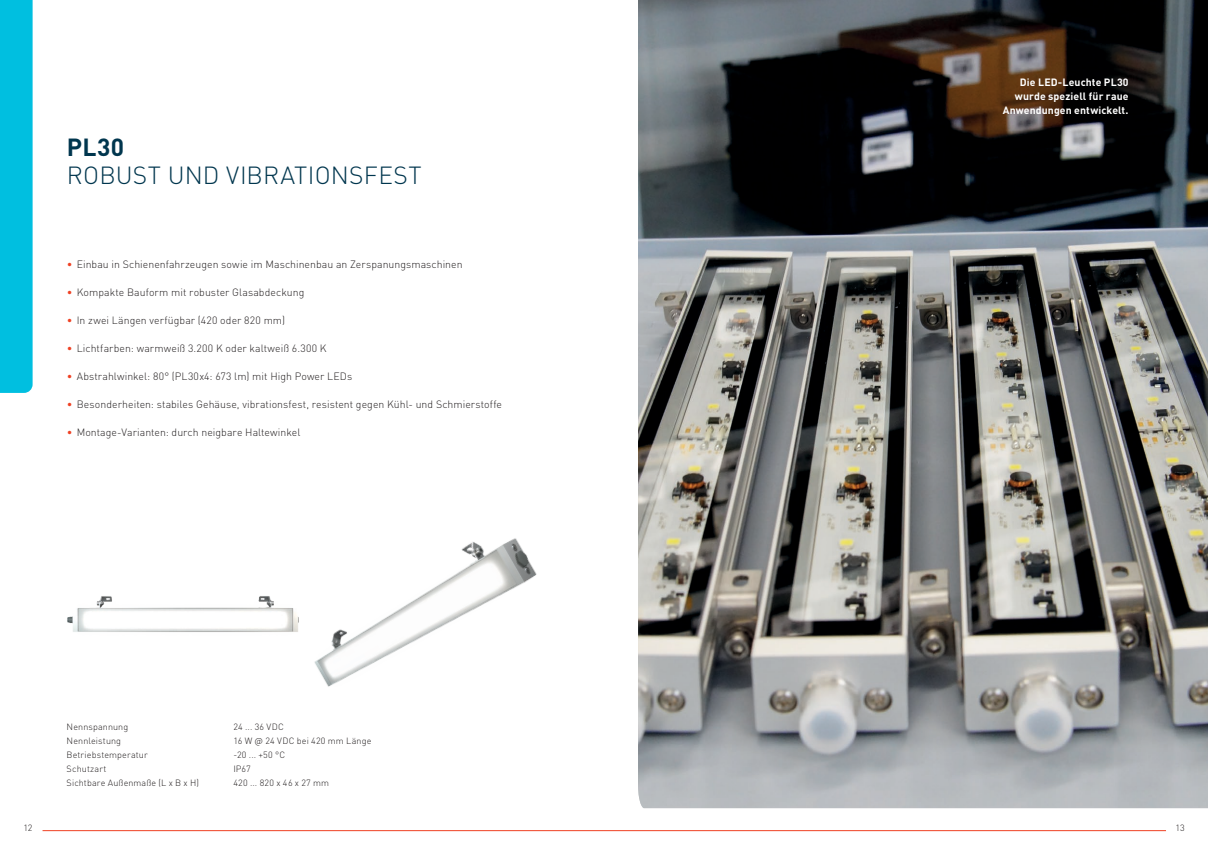
<style>
.page{position:relative;width:1208px;height:859px;background:#fff}
.page>*{position:absolute;margin:0;border:0;box-sizing:border-box;transform-origin:0 0}
.Headline_24_5_pt{font:300 24.5px/28px "DIN Pro";letter-spacing:.005em;color:#00364e}
.t1{font:300 10.5px "DIN Pro";letter-spacing:.005em;color:#231f20}
.Zusatz_10_5_pt{font:700 10.5px/14px "DIN Pro";letter-spacing:.01em;color:#fff;text-align:right}
.Produktdaten_9pt{font:300 9px "DIN Pro";letter-spacing:.015em;color:#231f20}
.Seitenzahl-gerade_9p{font:300 9px "DIN Pro";color:#231f20}
.Seitenzahl-ungerade{font:300 9px "DIN Pro";color:#231f20}
.s1{font-weight:700}
.s2{color:#ef4123}
</style>
<div class="page">
<hr style="left:43px;top:830px;width:561px;height:1px;background:#ef4123">
<hr style="left:604px;top:830px;width:562px;height:1px;background:#ef4123">
<img style="left:638px;top:0;width:570px;height:808px">
<img style="left:67px;top:596px;width:228px;height:36px">
<img style="left:295px;top:538px;width:242px;height:149px">
<div style="left:0;top:0;width:33px;height:393px;background:#00bfe0"></div>
<p class="Headline_24_5_pt" style="left:67px;top:131px;width:356px"><span class="s1">PL30<br></span>ROBUST UND VIBRATIONSFEST</p>
<p class="t1" style="left:67px;top:256px;width:397px"><span class="s2">•</span> Einbau in Schienenfahrzeugen sowie im Maschinenbau an Zerspanungsmaschinen</p>
<p class="t1" style="left:67px;top:284px;width:239px"><span class="s2">•</span> Kompakte Bauform mit robuster Glasabdeckung</p>
<p class="t1" style="left:67px;top:312px;width:220px"><span class="s2">•</span> In zwei Längen verfügbar (420 oder 820 mm)</p>
<p class="t1" style="left:67px;top:340px;width:261px"><span class="s2">•</span> Lichtfarben: warmweiß 3.200 K oder kaltweiß 6.300 K</p>
<p class="t1" style="left:67px;top:368px;width:287px"><span class="s2">•</span> Abstrahlwinkel: 80° (PL30x4: 673 lm) mit High Power LEDs</p>
<p class="t1" style="left:67px;top:396px;width:437px"><span class="s2">•</span> Besonderheiten: stabiles Gehäuse, vibrationsfest, resistent gegen Kühl- und Schmierstoffe</p>
<p class="t1" style="left:67px;top:424px;width:235px"><span class="s2">•</span> Montage-Varianten: durch neigbare Haltewinkel</p>
<p class="Produktdaten_9pt" style="left:67px;top:720px;width:63px">Nennspannung</p>
<p class="Produktdaten_9pt" style="left:233px;top:720px;width:52px">24 ... 36 VDC</p>
<p class="Produktdaten_9pt" style="left:67px;top:734px;width:56px">Nennleistung</p>
<p class="Produktdaten_9pt" style="left:233px;top:734px;width:139px">16 W @ 24 VDC bei 420 mm Länge</p>
<p class="Produktdaten_9pt" style="left:67px;top:748px;width:83px">Betriebstemperatur</p>
<p class="Produktdaten_9pt" style="left:233px;top:748px;width:53px">-20 ... +50 °C</p>
<p class="Produktdaten_9pt" style="left:67px;top:762px;width:41px">Schutzart</p>
<p class="Produktdaten_9pt" style="left:233px;top:762px;width:19px">IP67</p>
<p class="Produktdaten_9pt" style="left:67px;top:776px;width:134px">Sichtbare Außenmaße (L x B x H)</p>
<p class="Produktdaten_9pt" style="left:233px;top:776px;width:97px">420 ... 820 x 46 x 27 mm</p>
<p class="Zusatz_10_5_pt" style="left:1002px;top:74px;width:127px">Die LED-Leuchte PL30 wurde speziell für raue<br>Anwendungen entwickelt.</p>
<p class="Seitenzahl-gerade_9p" style="left:23px;top:821px;width:11px">12</p>
<p class="Seitenzahl-ungerade" style="left:1175px;top:821px;width:11px">13</p>
</div>
